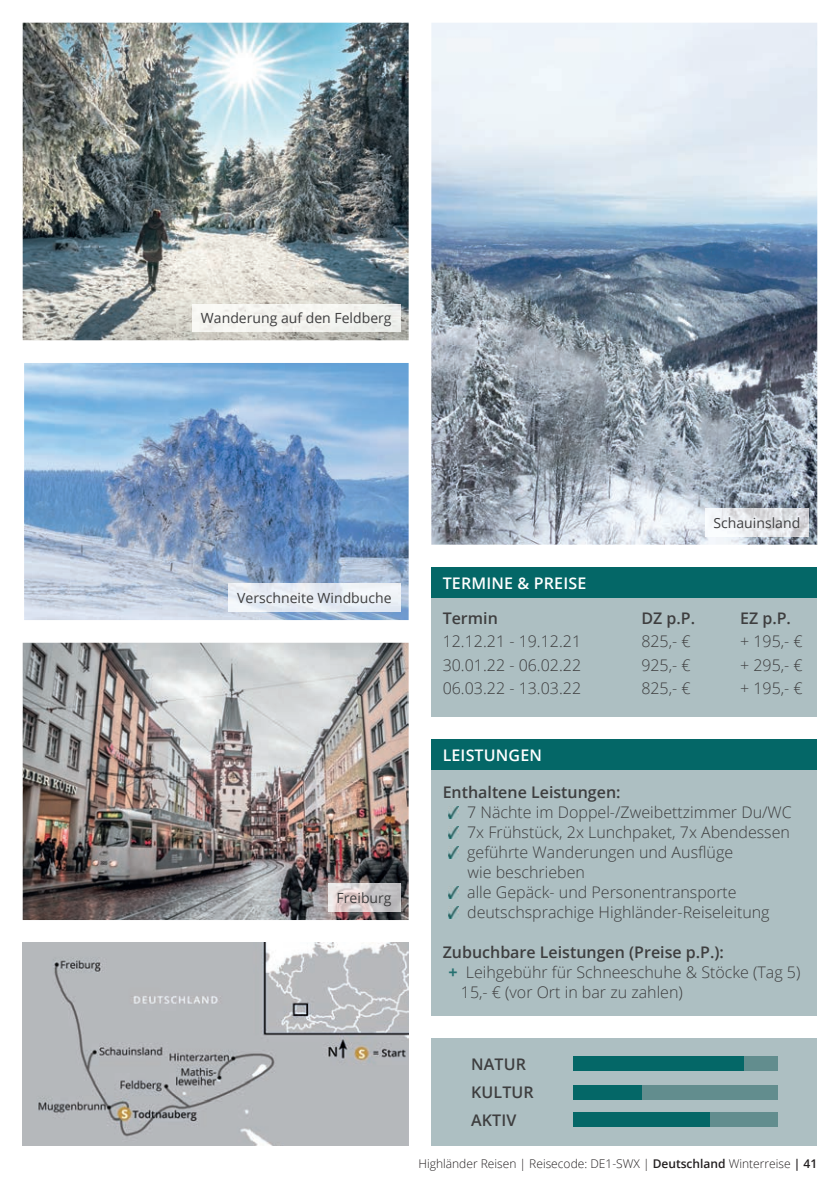
<style>
.page{position:relative;width:840px;height:1191px;background:#fff}
.page>*{position:absolute;margin:0;border:0;box-sizing:border-box;transform-origin:0 0}
.t1{font:300 16px/20px "Open Sans";color:#3e3e3f}
.t2{font:600 16px/28px "Open Sans";color:#3e3e3f}
.t3{font:600 16px "Open Sans";letter-spacing:.01em;color:#fff}
.t4{font:14px "Open Sans";color:#3e3e3f}
.t5{font:300 12px "Open Sans";color:#231f20}
.s1{font-weight:700;color:#267171}
.s2{font-weight:600}
</style>
<div class="page">
<img style="left:23px;top:23px;width:385px;height:317px">
<img style="left:23px;top:643px;width:385px;height:277px">
<div style="left:431px;top:576px;width:385px;height:141px;background:#adbfc2"></div>
<div style="left:431px;top:567px;width:385px;height:30px;background:#046767"></div>
<div style="left:431px;top:749px;width:385px;height:266px;background:#adbfc2"></div>
<div style="left:431px;top:739px;width:385px;height:30px;background:#046767"></div>
<svg style="left:448px;top:806px;width:10px;height:12px"></svg>
<svg style="left:448px;top:826px;width:10px;height:12px"></svg>
<svg style="left:448px;top:846px;width:10px;height:12px"></svg>
<svg style="left:448px;top:886px;width:10px;height:12px"></svg>
<svg style="left:448px;top:906px;width:10px;height:12px"></svg>
<div style="left:431px;top:1037px;width:385px;height:108px;background:#adbfc2"></div>
<div style="left:573px;top:1112px;width:204px;height:14px;background:#628d8e"></div>
<div style="left:573px;top:1085px;width:204px;height:14px;background:#628d8e"></div>
<div style="left:573px;top:1056px;width:204px;height:14px;background:#628d8e"></div>
<div style="left:573px;top:1056px;width:170px;height:14px;background:#046767"></div>
<div style="left:573px;top:1085px;width:68px;height:14px;background:#046767"></div>
<div style="left:573px;top:1112px;width:136px;height:14px;background:#046767"></div>
<img style="left:431px;top:23px;width:385px;height:521px">
<img style="left:23px;top:942px;width:385px;height:203px">
<img style="left:704px;top:508px;width:104px;height:28px">
<img style="left:24px;top:363px;width:384px;height:257px">
<img style="left:192px;top:304px;width:208px;height:28px">
<img style="left:228px;top:584px;width:172px;height:27px">
<img style="left:328px;top:883px;width:72px;height:28px">
<p class="t4" style="left:201px;top:308px;width:192px">Wanderung auf den Feldberg</p>
<p class="t4" style="left:237px;top:588px;width:156px">Verschneite Windbuche</p>
<p class="t4" style="left:336px;top:888px;width:56px">Freiburg</p>
<p class="t4" style="left:713px;top:513px;width:88px">Schauinsland</p>
<p class="t3" style="left:442px;top:572px;width:145px">TERMINE &amp; PREISE</p>
<p class="t2" style="left:442px;top:603px;width:57px">Termin</p>
<p class="t2" style="left:641px;top:603px;width:55px">DZ p.P.</p>
<p class="t2" style="left:739px;top:603px;width:52px">EZ p.P.</p>
<p class="t1" style="left:442px;top:631px;width:140px">12.12.21 - 19.12.21</p>
<p class="t1" style="left:641px;top:631px;width:51px">825,- €</p>
<p class="t1" style="left:739px;top:631px;width:64px">+ 195,- €</p>
<p class="t1" style="left:442px;top:654px;width:140px">30.01.22 - 06.02.22</p>
<p class="t1" style="left:641px;top:654px;width:51px">925,- €</p>
<p class="t1" style="left:739px;top:654px;width:64px">+ 295,- €</p>
<p class="t1" style="left:442px;top:678px;width:140px">06.03.22 - 13.03.22</p>
<p class="t1" style="left:641px;top:678px;width:51px">825,- €</p>
<p class="t1" style="left:739px;top:678px;width:64px">+ 195,- €</p>
<p class="t3" style="left:442px;top:744px;width:101px">LEISTUNGEN</p>
<p class="t2" style="left:442px;top:778px;width:179px">Enthaltene Leistungen:</p>
<p class="t1" style="left:467px;top:802px;width:326px">7 Nächte im Doppel-/Zweibettzimmer Du/WC 7x Frühstück, 2x Lunchpaket, 7x Abendessen geführte Wanderungen und Ausflüge<br>wie beschrieben<br>alle Gepäck- und Personentransporte deutschsprachige Highländer-Reiseleitung</p>
<p class="t2" style="left:442px;top:938px;width:283px">Zubuchbare Leistungen (Preise p.P.):</p>
<p class="t1" style="left:448px;top:962px;width:353px"><span class="s1">+</span> Leihgebühr für Schneeschuhe &amp; Stöcke (Tag 5)</p>
<p class="t1" style="left:460px;top:982px;width:223px">15,- € (vor Ort in bar zu zahlen)</p>
<p class="t2" style="left:471px;top:1049px;width:64px">NATUR<br>KULTUR<br>AKTIV</p>
<p class="t5" style="left:418px;top:1155px;width:400px">Highländer Reisen | Reisecode: DE1-SWX | <span class="s2">Deutschland</span> Winterreise <span class="s2">| 41</span></p>
</div>
